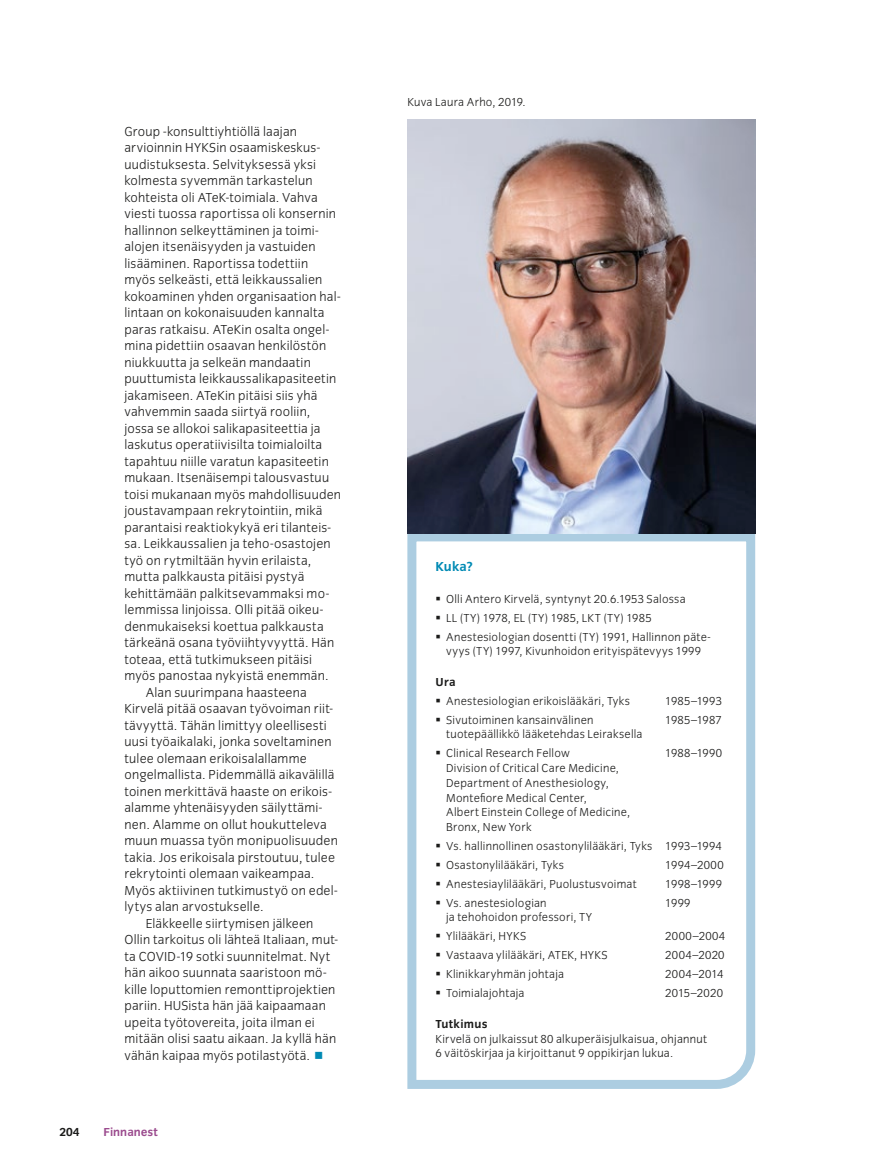
<style>
.page{position:relative;width:885px;height:1174px;background:#fff}
.page>*{position:absolute;margin:0;border:0;box-sizing:border-box;transform-origin:0 0}
.t1{font:300 13.5px "Congress Sans";letter-spacing:.015em;color:#1b1b1a}
.t2{font:700 13.5px "Congress Sans";color:#008ab4}
.t3{font:300 12px/14.7px "Congress Sans";letter-spacing:.02em;color:#1b1b1a}
.t4{font:700 12px "Congress Sans";letter-spacing:.02em;color:#1b1b1a}
.t5{font:300 12px "Congress Sans";letter-spacing:.04em;color:#1b1b1a}
.t6{font:700 12px "Congress Sans";color:#9b4b8e}
.s1{color:#008ab4}
</style>
<div class="page">
<svg style="left:407px;top:528px;width:349px;height:561px"></svg>
<img style="left:407px;top:119px;width:348px;height:414px">
<p class="t1" style="left:124px;top:124px;width:174px">Group -konsulttiyhtiöllä laajan</p>
<p class="t1" style="left:124px;top:140px;width:196px">arvioinnin HYKSin osaamiskeskus-</p>
<p class="t1" style="left:124px;top:157px;width:193px">uudistuksesta. Selvityksessä yksi</p>
<p class="t1" style="left:124px;top:173px;width:190px">kolmesta syvemmän tarkastelun</p>
<p class="t1" style="left:124px;top:190px;width:195px">kohteista oli ATeK-toimiala. Vahva</p>
<p class="t1" style="left:124px;top:206px;width:213px">viesti tuossa raportissa oli konsernin</p>
<p class="t1" style="left:124px;top:223px;width:196px">hallinnon selkeyttäminen ja toimi-</p>
<p class="t1" style="left:124px;top:239px;width:193px">alojen itsenäisyyden ja vastuiden</p>
<p class="t1" style="left:124px;top:256px;width:185px">lisääminen. Raportissa todettiin</p>
<p class="t1" style="left:124px;top:272px;width:199px">myös selkeästi, että leikkaussalien</p>
<p class="t1" style="left:124px;top:289px;width:217px">kokoaminen yhden organisaation hal-</p>
<p class="t1" style="left:124px;top:305px;width:201px">lintaan on kokonaisuuden kannalta</p>
<p class="t1" style="left:124px;top:322px;width:206px">paras ratkaisu. ATeKin osalta ongel-</p>
<p class="t1" style="left:124px;top:338px;width:203px">mina pidettiin osaavan henkilöstön</p>
<p class="t1" style="left:124px;top:355px;width:188px">niukkuutta ja selkeän mandaatin</p>
<p class="t1" style="left:124px;top:371px;width:213px">puuttumista leikkaussalikapasiteetin</p>
<p class="t1" style="left:124px;top:388px;width:194px">jakamiseen. ATeKin pitäisi siis yhä</p>
<p class="t1" style="left:124px;top:404px;width:187px">vahvemmin saada siirtyä rooliin,</p>
<p class="t1" style="left:124px;top:421px;width:197px">jossa se allokoi salikapasiteettia ja</p>
<p class="t1" style="left:124px;top:437px;width:199px">laskutus operatiivisilta toimialoilta</p>
<p class="t1" style="left:124px;top:454px;width:206px">tapahtuu niille varatun kapasiteetin</p>
<p class="t1" style="left:124px;top:470px;width:206px">mukaan. Itsenäisempi talousvastuu</p>
<p class="t1" style="left:124px;top:487px;width:218px">toisi mukanaan myös mahdollisuuden</p>
<p class="t1" style="left:124px;top:503px;width:200px">joustavampaan rekrytointiin, mikä</p>
<p class="t1" style="left:124px;top:520px;width:208px">parantaisi reaktiokykyä eri tilanteis-</p>
<p class="t1" style="left:124px;top:536px;width:208px">sa. Leikkaussalien ja teho-osastojen</p>
<p class="t1" style="left:124px;top:553px;width:188px">työ on rytmiltään hyvin erilaista,</p>
<p class="t1" style="left:124px;top:569px;width:181px">mutta palkkausta pitäisi pystyä</p>
<p class="t1" style="left:124px;top:586px;width:206px">kehittämään palkitsevammaksi mo-</p>
<p class="t1" style="left:124px;top:602px;width:200px">lemmissa linjoissa. Olli pitää oikeu-</p>
<p class="t1" style="left:124px;top:619px;width:201px">denmukaiseksi koettua palkkausta</p>
<p class="t1" style="left:124px;top:635px;width:211px">tärkeänä osana työviihtyvyyttä. Hän</p>
<p class="t1" style="left:124px;top:652px;width:189px">toteaa, että tutkimukseen pitäisi</p>
<p class="t1" style="left:124px;top:668px;width:206px">myös panostaa nykyistä enemmän.</p>
<p class="t1" style="left:146px;top:685px;width:162px">Alan suurimpana haasteena</p>
<p class="t1" style="left:124px;top:701px;width:210px">Kirvelä pitää osaavan työvoiman riit-</p>
<p class="t1" style="left:124px;top:718px;width:204px">tävyyttä. Tähän limittyy oleellisesti</p>
<p class="t1" style="left:124px;top:734px;width:209px">uusi työaikalaki, jonka soveltaminen</p>
<p class="t1" style="left:124px;top:751px;width:184px">tulee olemaan erikoisalallamme</p>
<p class="t1" style="left:124px;top:767px;width:211px">ongelmallista. Pidemmällä aikavälillä</p>
<p class="t1" style="left:124px;top:784px;width:208px">toinen merkittävä haaste on erikois-</p>
<p class="t1" style="left:124px;top:800px;width:199px">alamme yhtenäisyyden säilyttämi-</p>
<p class="t1" style="left:124px;top:817px;width:204px">nen. Alamme on ollut houkutteleva</p>
<p class="t1" style="left:124px;top:833px;width:215px">muun muassa työn monipuolisuuden</p>
<p class="t1" style="left:124px;top:850px;width:212px">takia. Jos erikoisala pirstoutuu, tulee</p>
<p class="t1" style="left:124px;top:866px;width:191px">rekrytointi olemaan vaikeampaa.</p>
<p class="t1" style="left:124px;top:883px;width:215px">Myös aktiivinen tutkimustyö on edel-</p>
<p class="t1" style="left:124px;top:899px;width:141px">lytys alan arvostukselle.</p>
<p class="t1" style="left:146px;top:916px;width:169px">Eläkkeelle siirtymisen jälkeen</p>
<p class="t1" style="left:124px;top:932px;width:215px">Ollin tarkoitus oli lähteä Italiaan, mut-</p>
<p class="t1" style="left:124px;top:949px;width:207px">ta COVID-19 sotki suunnitelmat. Nyt</p>
<p class="t1" style="left:124px;top:965px;width:204px">hän aikoo suunnata saaristoon mö-</p>
<p class="t1" style="left:124px;top:982px;width:212px">kille loputtomien remonttiprojektien</p>
<p class="t1" style="left:124px;top:998px;width:203px">pariin. HUSista hän jää kaipaamaan</p>
<p class="t1" style="left:124px;top:1015px;width:192px">upeita työtovereita, joita ilman ei</p>
<p class="t1" style="left:124px;top:1031px;width:213px">mitään olisi saatu aikaan. Ja kyllä hän</p>
<p class="t1" style="left:124px;top:1048px;width:201px">vähän kaipaa myös potilastyötä. <span class="s1">○</span></p>
<p class="t4" style="left:60px;top:1125px;width:22px">204</p>
<p class="t6" style="left:104px;top:1125px;width:56px">Finnanest</p>
<p class="t3" style="left:407px;top:95px;width:120px">Kuva Laura Arho, 2019.</p>
<p class="t2" style="left:435px;top:559px;width:39px">Kuka?</p>
<p class="t3" style="left:435px;top:591px;width:252px">▪ Olli Antero Kirvelä, syntynyt 20.6.1953 Salossa</p>
<p class="t3" style="left:435px;top:610px;width:218px">▪ LL (TY) 1978, EL (TY) 1985, LKT (TY) 1985</p>
<p class="t3" style="left:435px;top:629px;width:276px;text-align:center">▪ Anestesiologian dosentti (TY) 1991, Hallinnon päte&shy;vyys (TY) 1997, Kivunhoidon erityispätevyys 1999</p>
<p class="t4" style="left:435px;top:675px;width:22px">Ura</p>
<p class="t3" style="left:435px;top:693px;width:196px">▪ Anestesiologian erikoislääkäri, Tyks</p>
<p class="t3" style="left:665px;top:693px;width:58px">1985–1993</p>
<p class="t3" style="left:435px;top:712px;width:159px">▪ Sivutoiminen kansainvälinen</p>
<p class="t3" style="left:665px;top:712px;width:58px">1985–1987</p>
<p class="t3" style="left:446px;top:727px;width:198px">tuotepäällikkö lääketehdas Leiraksella</p>
<p class="t3" style="left:435px;top:746px;width:136px">▪ Clinical Research Fellow</p>
<p class="t3" style="left:665px;top:746px;width:58px">1988–1990</p>
<p class="t3" style="left:446px;top:761px;width:186px">Division of Critical Care Medicine,<br>Department of Anesthesiology,<br>Montefiore Medical Center,<br>Albert Einstein College of Medicine,<br>Bronx, New York</p>
<p class="t3" style="left:435px;top:838px;width:288px">▪ Vs. hallinnollinen osastonylilääkäri, Tyks 1993–1994</p>
<p class="t3" style="left:435px;top:857px;width:130px">▪ Osastonylilääkäri, Tyks</p>
<p class="t3" style="left:665px;top:857px;width:60px">1994–2000</p>
<p class="t3" style="left:435px;top:876px;width:203px">▪ Anestesiaylilääkäri, Puolustusvoimat</p>
<p class="t3" style="left:665px;top:876px;width:58px">1998–1999</p>
<p class="t3" style="left:435px;top:895px;width:113px">▪ Vs. anestesiologian</p>
<p class="t3" style="left:665px;top:895px;width:27px">1999</p>
<p class="t3" style="left:446px;top:910px;width:147px">ja tehohoidon professori, TY</p>
<p class="t3" style="left:435px;top:929px;width:92px">▪ Ylilääkäri, HYKS</p>
<p class="t5" style="left:665px;top:930px;width:61px">2000–2004</p>
<p class="t3" style="left:435px;top:948px;width:174px">▪ Vastaava ylilääkäri, ATEK, HYKS</p>
<p class="t3" style="left:665px;top:948px;width:61px">2004–2020</p>
<p class="t3" style="left:435px;top:967px;width:130px">▪ Klinikkaryhmän johtaja</p>
<p class="t3" style="left:665px;top:967px;width:60px">2004–2014</p>
<p class="t3" style="left:435px;top:986px;width:90px">▪ Toimialajohtaja</p>
<p class="t3" style="left:665px;top:986px;width:59px">2015–2020</p>
<p class="t4" style="left:435px;top:1017px;width:54px">Tutkimus</p>
<p class="t3" style="left:435px;top:1031px;width:273px">Kirvelä on julkaissut 80 alkuperäisjulkaisua, ohjannut<br>6 väitöskirjaa ja kirjoittanut 9 oppikirjan lukua.</p>
</div>
